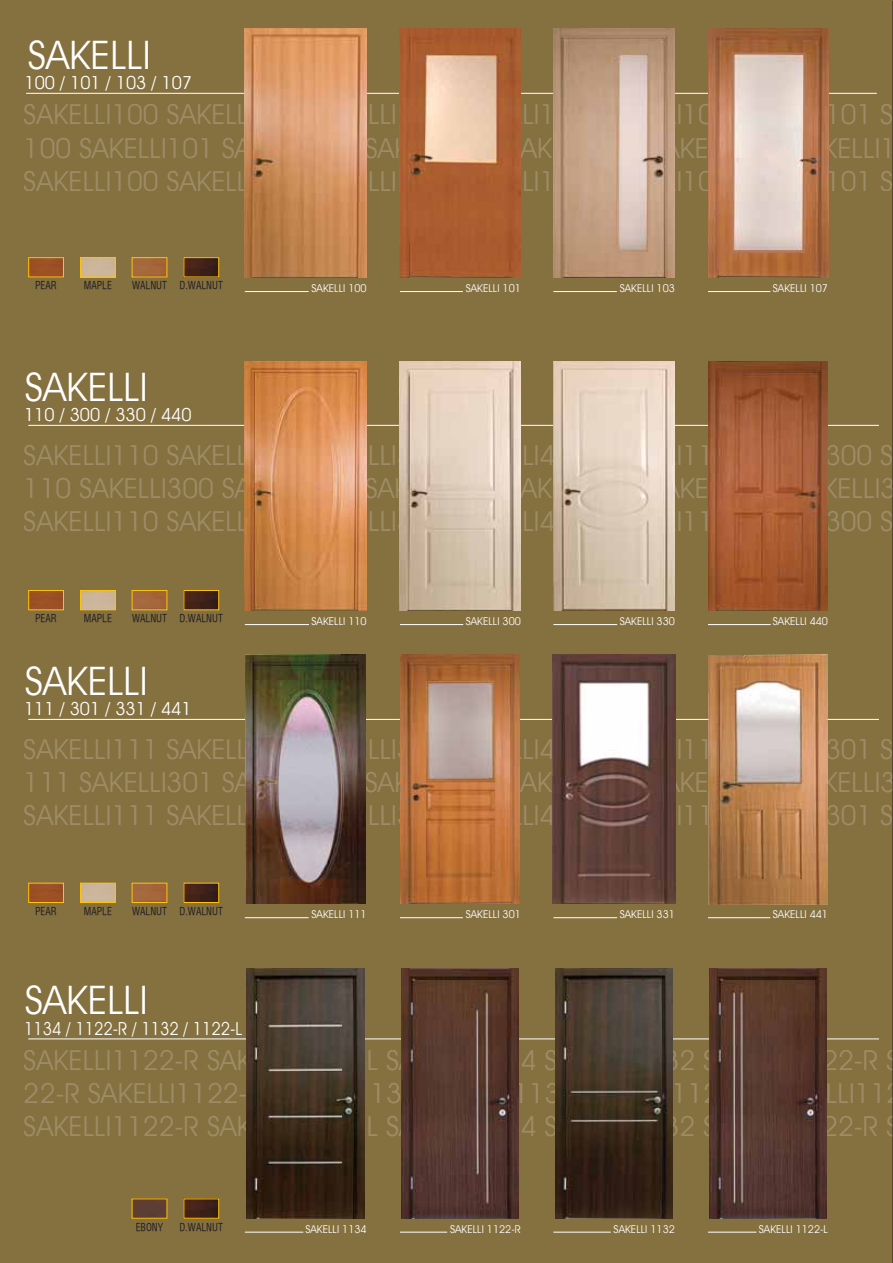
<style>
.page{position:relative;width:893px;height:1263px;background:#857040}
.page>*{position:absolute;margin:0;border:0;box-sizing:border-box;transform-origin:0 0}
.t1{font:39.3px "Avant Garde IT Cby BT";color:#fff}
.t2{font:18px "Avant Garde IT Cby BT";color:#fff}
.t3{font:18px "Avant Garde IT Cby BT";color:#fff;scale:.92 1}
.t4{font:10.8px "Avant Garde IT Cby BT";color:#fff}
.t5{font:10.5px "Helvetica Condensed";color:#231f20;scale:.92 1}
</style>
<div class="page">
<hr style="left:245px;top:291px;width:64px;height:1px;background:#fff">
<hr style="left:400px;top:291px;width:63px;height:1px;background:#fff">
<hr style="left:553px;top:291px;width:64px;height:1px;background:#fff">
<hr style="left:708px;top:291px;width:62px;height:1px;background:#fff">
<hr style="left:245px;top:624px;width:64px;height:1px;background:#fff">
<hr style="left:400px;top:624px;width:63px;height:1px;background:#fff">
<hr style="left:553px;top:624px;width:64px;height:1px;background:#fff">
<hr style="left:708px;top:624px;width:63px;height:1px;background:#fff">
<hr style="left:245px;top:917px;width:64px;height:1px;background:#fff">
<hr style="left:400px;top:917px;width:63px;height:1px;background:#fff">
<hr style="left:553px;top:917px;width:64px;height:1px;background:#fff">
<hr style="left:708px;top:917px;width:62px;height:1px;background:#fff">
<hr style="left:245px;top:1232px;width:58px;height:1px;background:#fff">
<hr style="left:400px;top:1232px;width:47px;height:1px;background:#fff">
<hr style="left:553px;top:1232px;width:58px;height:1px;background:#fff">
<hr style="left:708px;top:1232px;width:48px;height:1px;background:#fff">
<hr style="left:28px;top:425px;width:851px;height:1px;background:#fff">
<hr style="left:28px;top:719px;width:851px;height:1px;background:#fff">
<hr style="left:28px;top:1038px;width:851px;height:1px;background:#fff">
<hr style="left:26px;top:93px;width:851px;height:1px;background:#fff">
<img style="left:245px;top:362px;width:122px;height:248px">
<img style="left:399px;top:362px;width:122px;height:248px">
<img style="left:554px;top:361px;width:120px;height:249px">
<img style="left:708px;top:361px;width:120px;height:250px">
<img style="left:245px;top:29px;width:122px;height:248px">
<img style="left:400px;top:28px;width:120px;height:250px">
<img style="left:553px;top:29px;width:121px;height:248px">
<img style="left:708px;top:28px;width:120px;height:250px">
<img style="left:246px;top:654px;width:120px;height:250px">
<img style="left:400px;top:654px;width:119px;height:250px">
<img style="left:553px;top:655px;width:122px;height:248px">
<img style="left:709px;top:654px;width:118px;height:250px">
<img style="left:247px;top:968px;width:118px;height:251px">
<img style="left:401px;top:968px;width:117px;height:251px">
<img style="left:556px;top:968px;width:116px;height:251px">
<img style="left:709px;top:968px;width:118px;height:251px">
<svg style="left:892px;top:1px;width:1px;height:1262px"></svg>
<img style="left:134px;top:259px;width:31px;height:16px">
<div style="left:132px;top:257px;width:35px;height:20px;border:1px solid #ffc20e"></div>
<img style="left:82px;top:259px;width:31px;height:16px">
<div style="left:80px;top:257px;width:35px;height:20px;border:1px solid #ffc20e"></div>
<div style="left:184px;top:257px;width:35px;height:20px;border:1px solid #ffc20e"></div>
<img style="left:31px;top:259px;width:31px;height:16px">
<div style="left:29px;top:257px;width:35px;height:20px;border:1px solid #ffc20e"></div>
<img style="left:134px;top:592px;width:31px;height:16px">
<div style="left:132px;top:590px;width:35px;height:20px;border:1px solid #ffc20e"></div>
<img style="left:82px;top:592px;width:31px;height:16px">
<div style="left:80px;top:590px;width:35px;height:20px;border:1px solid #ffc20e"></div>
<div style="left:184px;top:590px;width:35px;height:20px;border:1px solid #ffc20e"></div>
<img style="left:31px;top:592px;width:31px;height:16px">
<div style="left:29px;top:590px;width:35px;height:20px;border:1px solid #ffc20e"></div>
<img style="left:134px;top:885px;width:31px;height:16px">
<div style="left:132px;top:883px;width:35px;height:20px;border:1px solid #ffc20e"></div>
<img style="left:82px;top:885px;width:31px;height:16px">
<div style="left:80px;top:883px;width:35px;height:20px;border:1px solid #ffc20e"></div>
<div style="left:184px;top:883px;width:35px;height:20px;border:1px solid #ffc20e"></div>
<img style="left:31px;top:885px;width:31px;height:16px">
<div style="left:29px;top:883px;width:35px;height:20px;border:1px solid #ffc20e"></div>
<h1 class="t1" style="left:28px;top:31px;width:124px">SAKELLI</h1>
<h2 class="t2" style="left:25px;top:72px;width:169px">100 / 101 / 103 / 107</h2>
<p class="t5" style="left:35px;top:279px;width:25px">PEAR</p>
<p class="t5" style="left:84px;top:279px;width:32px">MAPLE</p>
<p class="t5" style="left:132px;top:279px;width:100px">WALNUT D.WALNUT</p>
<h1 class="t1" style="left:25px;top:363px;width:124px">SAKELLI</h1>
<h2 class="t2" style="left:24px;top:404px;width:169px">110 / 300 / 330 / 440</h2>
<p class="t4" style="left:312px;top:281px;width:57px">SAKELLI 100</p>
<p class="t4" style="left:466px;top:281px;width:57px">SAKELLI 101</p>
<p class="t4" style="left:620px;top:281px;width:57px">SAKELLI 103</p>
<p class="t4" style="left:773px;top:281px;width:57px">SAKELLI 107</p>
<p class="t5" style="left:35px;top:612px;width:25px">PEAR</p>
<p class="t5" style="left:84px;top:612px;width:32px">MAPLE</p>
<p class="t5" style="left:132px;top:612px;width:100px">WALNUT D.WALNUT</p>
<h1 class="t1" style="left:25px;top:657px;width:124px">SAKELLI</h1>
<h2 class="t2" style="left:24px;top:698px;width:169px">111 / 301 / 331 / 441</h2>
<p class="t4" style="left:312px;top:614px;width:57px">SAKELLI 110</p>
<p class="t4" style="left:466px;top:614px;width:57px">SAKELLI 300</p>
<p class="t4" style="left:620px;top:614px;width:57px">SAKELLI 330</p>
<p class="t4" style="left:773px;top:614px;width:57px">SAKELLI 440</p>
<p class="t5" style="left:35px;top:904px;width:25px">PEAR</p>
<p class="t5" style="left:84px;top:904px;width:32px">MAPLE</p>
<p class="t5" style="left:132px;top:904px;width:100px">WALNUT D.WALNUT</p>
<h1 class="t1" style="left:25px;top:976px;width:124px">SAKELLI</h1>
<h2 class="t3" style="left:24px;top:1017px;width:239px">1134 / 1122-R / 1132 / 1122-L</h2>
<p class="t4" style="left:312px;top:908px;width:57px">SAKELLI 111</p>
<p class="t4" style="left:466px;top:908px;width:57px">SAKELLI 301</p>
<p class="t4" style="left:620px;top:908px;width:57px">SAKELLI 331</p>
<p class="t4" style="left:773px;top:908px;width:57px">SAKELLI 441</p>
<p class="t5" style="left:136px;top:1220px;width:31px">EBONY</p>
<p class="t5" style="left:180px;top:1220px;width:49px">D.WALNUT</p>
<p class="t4" style="left:305px;top:1222px;width:63px">SAKELLI 1134</p>
<p class="t4" style="left:450px;top:1222px;width:72px">SAKELLI 1122-R</p>
<p class="t4" style="left:614px;top:1222px;width:63px">SAKELLI 1132</p>
<p class="t4" style="left:759px;top:1222px;width:71px">SAKELLI 1122-L</p>
</div>
